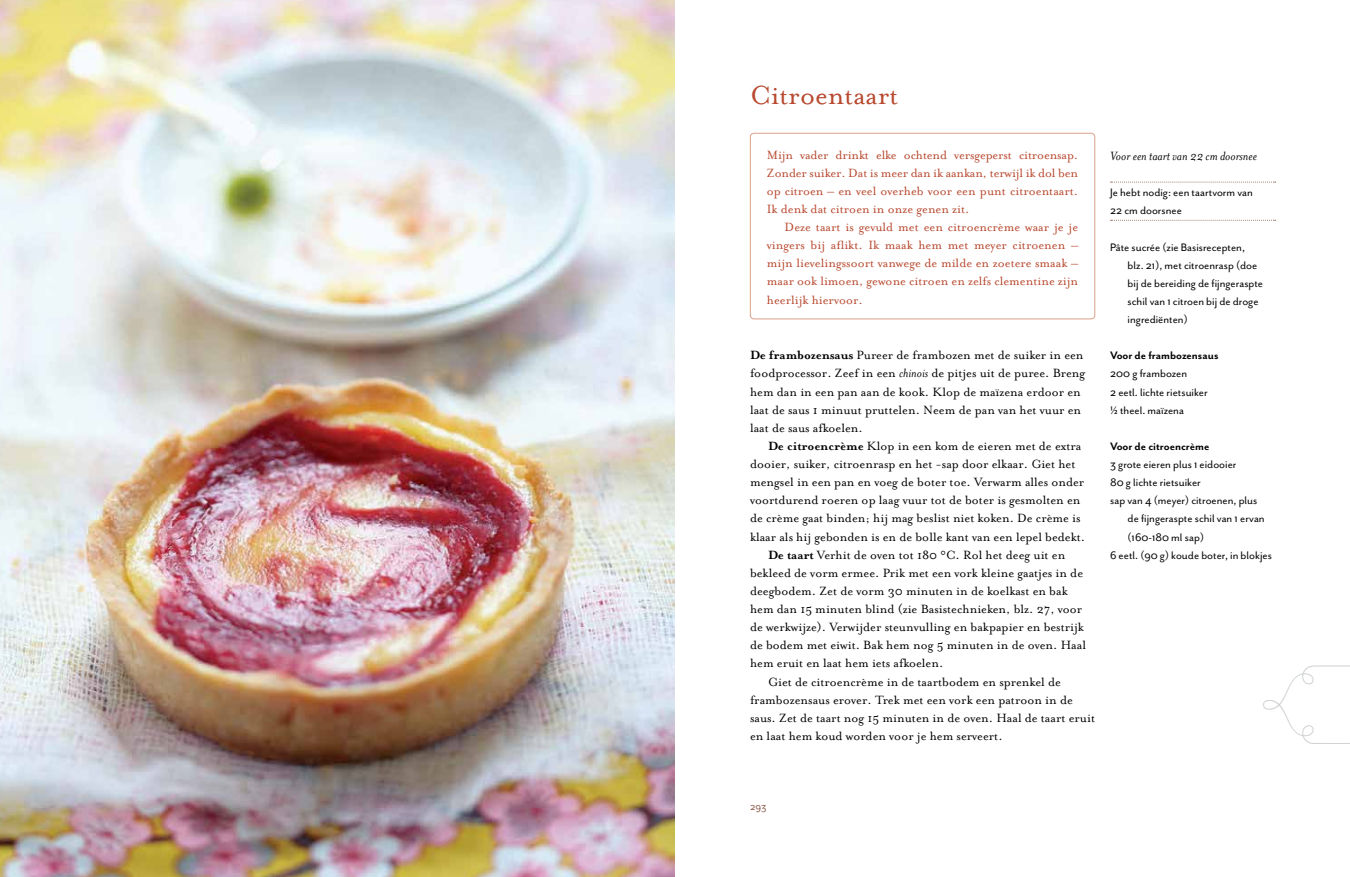
<style>
.page{position:relative;width:1350px;height:877px;background:#fff}
.page>*{position:absolute;margin:0;border:0;box-sizing:border-box;transform-origin:0 0}
.t1{font:100 44.62px "Brownstone Frames";color:#cacfca}
.t2{font:30px "Mrs Eaves Roman";color:#b8492f}
.t3{font:13.75px/18.1px "Mrs Eaves Roman";color:#000}
.t4{font:13.75px/18.1px "Mrs Eaves Roman";color:#b8492f;text-align:justify}
.t5{font:italic 13.75px "Mrs Eaves";color:#000}
.t6{font:12.5px/18.1px "Mr Eaves San R";color:#000}
.t7{font:12.5px "Mr Eaves San B";color:#000}
.t8{font:11.25px "Mr Eaves San R";color:#8a594b}
.s1{font-family:"Mrs Eaves";font-weight:700}
.s2{font-family:"Mrs Eaves";font-style:italic}
</style>
<div class="page">
<svg style="left:1110px;top:182px;width:165px;height:1px"></svg>
<svg style="left:1110px;top:220px;width:165px;height:1px"></svg>
<img style="left:0;top:0;width:675px;height:877px">
<div style="left:750px;top:133px;width:345px;height:186px;border:1px solid #daa089;border-radius:4px"></div>
<h2 class="t2" style="left:750px;top:79px;width:150px">Citroentaart</h2>
<p class="t4" style="left:767px;top:146px;width:313px">Mijn vader drinkt elke ochtend versgeperst citroensap.<br>Zonder suiker. Dat is meer dan ik aankan, terwijl ik dol ben op citroen – en veel overheb voor een punt citroentaart.<br>Ik denk dat citroen in onze genen zit.</p>
<p class="t4" style="left:767px;top:218px;width:313px;text-indent:18px">Deze taart is gevuld met een citroencrème waar je je vingers bij aflikt. Ik maak hem met meyer citroenen – mijn lievelingssoort vanwege de milde en zoetere smaak – maar ook limoen, gewone citroen en zelfs clementine zijn heerlijk hiervoor.</p>
<p class="t3" style="left:750px;top:346px;width:337px"><span class="s1">De frambozensaus</span> Pureer de frambozen met de suiker in een foodprocessor. Zeef in een <span class="s2">chinois</span> de pitjes uit de puree. Breng hem dan in een pan aan de kook. Klop de maïzena erdoor en laat de saus 1 minuut pruttelen. Neem de pan van het vuur en laat de saus afkoelen.</p>
<p class="t3" style="left:768px;top:437px;width:315px"><span class="s1">De citroencrème</span> Klop in een kom de eieren met de extra</p>
<p class="t3" style="left:750px;top:455px;width:327px">dooier, suiker, citroenrasp en het -sap door elkaar. Giet het</p>
<p class="t3" style="left:750px;top:473px;width:336px">mengsel in een pan en voeg de boter toe. Verwarm alles onder</p>
<p class="t3" style="left:750px;top:491px;width:332px">voortdurend roeren op laag vuur tot de boter is gesmolten en</p>
<p class="t3" style="left:750px;top:509px;width:332px">de crème gaat binden; hij mag beslist niet koken. De crème is</p>
<p class="t3" style="left:750px;top:528px;width:337px">klaar als hij gebonden is en de bolle kant van een lepel bedekt.</p>
<p class="t3" style="left:768px;top:546px;width:299px"><span class="s1">De taart</span> Verhit de oven tot 180 °C. Rol het deeg uit en</p>
<p class="t3" style="left:750px;top:564px;width:335px">bekleed de vorm ermee. Prik met een vork kleine gaatjes in de</p>
<p class="t3" style="left:750px;top:582px;width:319px">deegbodem. Zet de vorm 30 minuten in de koelkast en bak</p>
<p class="t3" style="left:750px;top:600px;width:334px">hem dan 15 minuten blind (zie Basistechnieken, blz. 27, voor</p>
<p class="t3" style="left:750px;top:618px;width:335px">de werkwijze). Verwijder steunvulling en bakpapier en bestrijk</p>
<p class="t3" style="left:750px;top:636px;width:337px">de bodem met eiwit. Bak hem nog 5 minuten in de oven. Haal</p>
<p class="t3" style="left:750px;top:654px;width:195px">hem eruit en laat hem iets afkoelen.</p>
<p class="t3" style="left:768px;top:673px;width:294px">Giet de citroencrème in de taartbodem en sprenkel de</p>
<p class="t3" style="left:750px;top:691px;width:324px">frambozensaus erover. Trek met een vork een patroon in de</p>
<p class="t3" style="left:750px;top:709px;width:347px">saus. Zet de taart nog 15 minuten in de oven. Haal de taart eruit</p>
<p class="t3" style="left:750px;top:727px;width:254px">en laat hem koud worden voor je hem serveert.</p>
<p class="t5" style="left:1110px;top:148px;width:148px">Voor een taart van 22 cm doorsnee</p>
<p class="t6" style="left:1110px;top:183px;width:144px">Je hebt nodig: een taartvorm van<br>22 cm doorsnee</p>
<p class="t6" style="left:1127px;top:238px;width:137px;text-indent:-18px">Pâte sucrée (zie Basisrecepten, blz. 21), met citroenrasp (doe bij de bereiding de fijngeraspte schil van 1 citroen bij de droge ingrediënten)</p>
<p class="t7" style="left:1110px;top:348px;width:110px">Voor de frambozensaus</p>
<p class="t6" style="left:1110px;top:365px;width:99px">200 g frambozen<br>2 eetl. lichte rietsuiker ½ theel. maïzena</p>
<p class="t7" style="left:1110px;top:439px;width:101px">Voor de citroencrème</p>
<p class="t6" style="left:1110px;top:455px;width:128px">3 grote eieren plus 1 eidooier</p>
<p class="t6" style="left:1110px;top:473px;width:92px">80 g lichte rietsuiker</p>
<p class="t6" style="left:1110px;top:492px;width:149px">sap van 4 (meyer) citroenen, plus</p>
<p class="t6" style="left:1127px;top:510px;width:139px">de fijngeraspte schil van 1 ervan</p>
<p class="t6" style="left:1127px;top:528px;width:78px">(160-180 ml sap)</p>
<p class="t6" style="left:1110px;top:546px;width:163px">6 eetl. (90 g) koude boter, in blokjes</p>
<h1 class="t1" style="left:1263px;top:678px;width:86px">B"</h1>
<p class="t8" style="left:750px;top:800px;width:18px">293</p>
</div>
